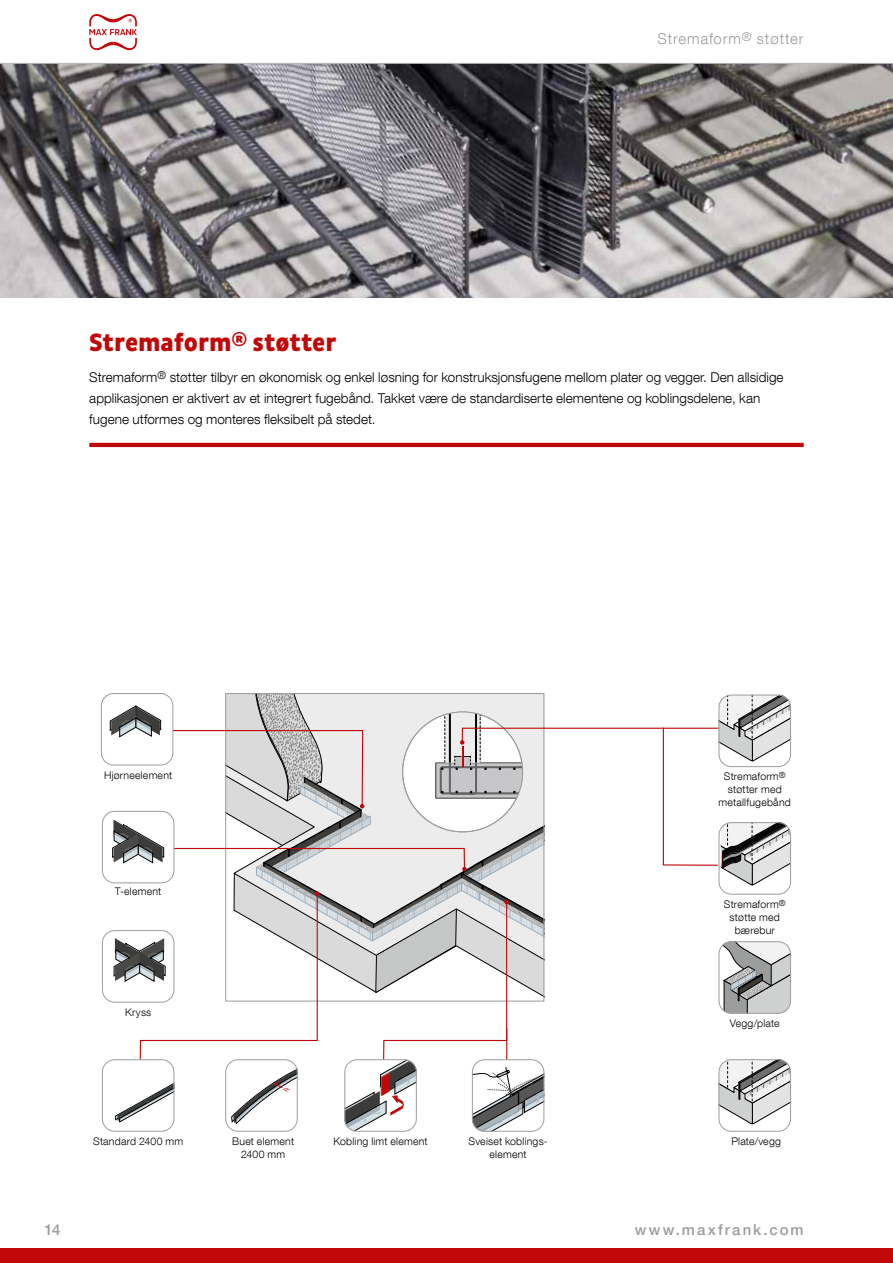
<style>
.page{position:relative;width:893px;height:1263px;background:#fff}
.page>*{position:absolute;margin:0;border:0;box-sizing:border-box;transform-origin:0 0}
.t1{font:800 25.5px "Pluto Sans Cond";letter-spacing:-.005em;color:#c00808}
.t2{font:300 15px "Helvetica Neue LT Com";letter-spacing:.06em;color:#9c9d9d}
.t3{font:500 15px "Helvetica Neue LT Com";letter-spacing:.135em;color:#9c9d9d}
.t4{font:300 13.5px/21px "Helvetica Neue LT Com";color:#000}
.t5{font:300 10.5px/12.8px "Helvetica Neue LT Com";letter-spacing:.02em;color:#000;text-align:center}
</style>
<div class="page">
<div style="left:101px;top:693px;width:72px;height:72px;border:1px solid #9c9d9d;border-radius:12px"></div>
<div style="left:102px;top:930px;width:72px;height:72px;border:1px solid #9c9d9d;border-radius:12px"></div>
<div style="left:102px;top:811px;width:72px;height:72px;border:1px solid #9c9d9d;border-radius:12px"></div>
<div style="left:102px;top:1059px;width:72px;height:72px;border:1px solid #9c9d9d;border-radius:12px"></div>
<img style="left:0;top:64px;width:893px;height:234px">
<hr style="left:89px;top:443px;width:715px;height:4px;background:#c00808">
<hr style="left:0;top:63px;width:893px;height:1px;background:#bbbcbd">
<svg style="left:89px;top:14px;width:48px;height:36px"></svg>
<div style="left:0;top:1248px;width:893px;height:15px;background:#c00808"></div>
<svg style="left:110px;top:694px;width:681px;height:437px"></svg>
<p class="t2" style="left:658px;top:29px;width:148px">Stremaform<sup>®</sup> støtter</p>
<h1 class="t1" style="left:89px;top:328px;width:249px">Stremaform<sup>®</sup> støtter</h1>
<p class="t4" style="left:89px;top:366px;width:696px">Stremaform<sup>®</sup> støtter tilbyr en økonomisk og enkel løsning for konstruksjonsfugene mellom plater og vegger. Den allsidige applikasjonen er aktivert av et integrert fugebånd. Takket være de standardiserte elementene og koblingsdelene, kan fugene utformes og monteres fleksibelt på stedet.</p>
<p class="t5" style="left:104px;top:768px;width:70px">Hjørneelement</p>
<p class="t5" style="left:115px;top:885px;width:48px">T-element</p>
<p class="t5" style="left:125px;top:1006px;width:28px">Kryss</p>
<p class="t5" style="left:719px;top:770px;width:74px">Stremaform<sup>® </sup>støtter med metallfugebånd</p>
<p class="t5" style="left:724px;top:898px;width:63px">Stremaform<sup>® </sup>støtte med bærebur</p>
<p class="t5" style="left:730px;top:1017px;width:51px">Vegg/plate</p>
<p class="t5" style="left:93px;top:1135px;width:92px">Standard 2400 mm</p>
<p class="t5" style="left:468px;top:1135px;width:81px">Sveiset koblings&shy;element</p>
<p class="t5" style="left:333px;top:1135px;width:96px">Kobling limt element</p>
<p class="t5" style="left:731px;top:1135px;width:51px">Plate/vegg</p>
<p class="t5" style="left:232px;top:1135px;width:63px">Buet element<br>2400 mm</p>
<p class="t3" style="left:45px;top:1220px;width:17px">14</p>
<p class="t3" style="left:635px;top:1220px;width:170px">www.maxfrank.com</p>
</div>
